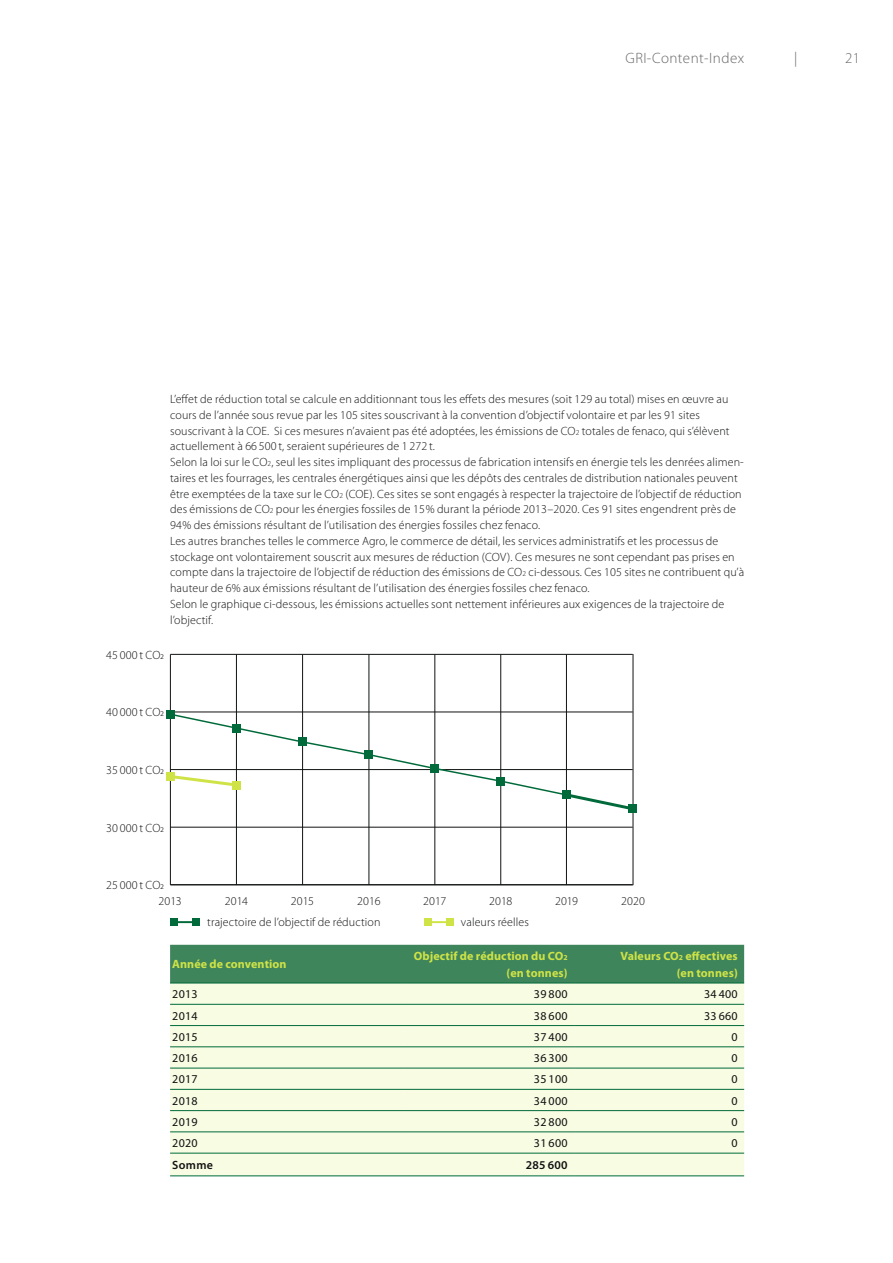
<style>
.page{position:relative;width:893px;height:1263px;background:#fff}
.page>*{position:absolute;margin:0;border:0;box-sizing:border-box;transform-origin:0 0}
.t1{font:300 15px "Myriad Pro";letter-spacing:.03em;color:#676767}
.t2{font:300 12px/15.8px "Myriad Pro";letter-spacing:.01em;color:#111212}
.t3{font:12px "Myriad Pro";letter-spacing:.025em;color:#111212}
.t4{font:700 12px/16.5px "Myriad Pro";letter-spacing:.01em;color:#cfe346;text-align:right}
.t5{font:600 12px "Myriad Pro";letter-spacing:.025em;color:#111212}
.s1{font-size:7.5px}
</style>
<div class="page">
<div style="left:170px;top:945px;width:574px;height:38px;background:#3f855c"></div>
<div style="left:170px;top:984px;width:574px;height:191px;background:#f8fce3"></div>
<hr style="left:170px;top:983px;width:234px;height:1px;background:#006a3a">
<hr style="left:404px;top:983px;width:170px;height:1px;background:#006a3a">
<hr style="left:574px;top:983px;width:170px;height:1px;background:#006a3a">
<hr style="left:170px;top:1004px;width:234px;height:1px;background:#006a3a">
<hr style="left:404px;top:1004px;width:170px;height:1px;background:#006a3a">
<hr style="left:574px;top:1004px;width:170px;height:1px;background:#006a3a">
<hr style="left:170px;top:1025px;width:234px;height:1px;background:#006a3a">
<hr style="left:404px;top:1025px;width:170px;height:1px;background:#006a3a">
<hr style="left:574px;top:1025px;width:170px;height:1px;background:#006a3a">
<hr style="left:170px;top:1046px;width:234px;height:1px;background:#006a3a">
<hr style="left:404px;top:1046px;width:170px;height:1px;background:#006a3a">
<hr style="left:574px;top:1046px;width:170px;height:1px;background:#006a3a">
<hr style="left:170px;top:1068px;width:234px;height:1px;background:#006a3a">
<hr style="left:404px;top:1068px;width:170px;height:1px;background:#006a3a">
<hr style="left:574px;top:1068px;width:170px;height:1px;background:#006a3a">
<hr style="left:170px;top:1089px;width:234px;height:1px;background:#006a3a">
<hr style="left:404px;top:1089px;width:170px;height:1px;background:#006a3a">
<hr style="left:574px;top:1089px;width:170px;height:1px;background:#006a3a">
<hr style="left:170px;top:1110px;width:234px;height:1px;background:#006a3a">
<hr style="left:404px;top:1110px;width:170px;height:1px;background:#006a3a">
<hr style="left:574px;top:1110px;width:170px;height:1px;background:#006a3a">
<hr style="left:170px;top:1131px;width:234px;height:1px;background:#006a3a">
<hr style="left:404px;top:1131px;width:170px;height:1px;background:#006a3a">
<hr style="left:574px;top:1131px;width:170px;height:1px;background:#006a3a">
<hr style="left:170px;top:1153px;width:234px;height:1px;background:#006a3a">
<hr style="left:404px;top:1153px;width:170px;height:1px;background:#006a3a">
<hr style="left:574px;top:1153px;width:170px;height:1px;background:#006a3a">
<hr style="left:170px;top:1175px;width:234px;height:1px;background:#006a3a">
<hr style="left:404px;top:1175px;width:170px;height:1px;background:#006a3a">
<hr style="left:574px;top:1175px;width:170px;height:1px;background:#006a3a">
<hr style="left:302px;top:654px;width:1px;height:231px;background:#111212">
<hr style="left:236px;top:654px;width:1px;height:231px;background:#111212">
<hr style="left:369px;top:654px;width:1px;height:231px;background:#111212">
<hr style="left:434px;top:654px;width:1px;height:231px;background:#111212">
<hr style="left:500px;top:654px;width:1px;height:231px;background:#111212">
<hr style="left:633px;top:654px;width:1px;height:231px;background:#111212">
<hr style="left:566px;top:654px;width:1px;height:231px;background:#111212">
<hr style="left:170px;top:654px;width:1px;height:231px;background:#111212">
<hr style="left:170px;top:884px;width:463px;height:1px;background:#111212">
<hr style="left:170px;top:827px;width:463px;height:1px;background:#111212">
<hr style="left:170px;top:654px;width:463px;height:1px;background:#111212">
<svg style="left:169px;top:712px;width:465px;height:100px"></svg>
<div style="left:166px;top:710px;width:9px;height:9px;background:#006a3a"></div>
<div style="left:232px;top:724px;width:9px;height:8px;background:#006a3a"></div>
<div style="left:298px;top:737px;width:9px;height:9px;background:#006a3a"></div>
<div style="left:364px;top:750px;width:9px;height:9px;background:#006a3a"></div>
<div style="left:430px;top:764px;width:9px;height:9px;background:#006a3a"></div>
<div style="left:496px;top:777px;width:9px;height:8px;background:#006a3a"></div>
<div style="left:562px;top:790px;width:9px;height:9px;background:#006a3a"></div>
<div style="left:628px;top:804px;width:9px;height:9px;background:#006a3a"></div>
<div style="left:166px;top:772px;width:9px;height:9px;background:#cfe346"></div>
<div style="left:232px;top:780px;width:9px;height:9px;background:#cfe346"></div>
<hr style="left:174px;top:921px;width:22px;height:2px;background:#006a3a">
<div style="left:170px;top:918px;width:8px;height:8px;background:#006a3a"></div>
<div style="left:192px;top:918px;width:8px;height:8px;background:#006a3a"></div>
<hr style="left:428px;top:921px;width:22px;height:2px;background:#cfe346">
<div style="left:424px;top:918px;width:8px;height:8px;background:#cfe346"></div>
<div style="left:446px;top:918px;width:8px;height:8px;background:#cfe346"></div>
<p class="t1" style="left:625px;top:50px;width:120px">GRI-Content-Index</p>
<p class="t1" style="left:794px;top:50px;width:5px">|</p>
<p class="t1" style="left:845px;top:50px;width:17px">21</p>
<p class="t2" style="left:170px;top:391px;width:576px">L’effet de réduction total se calcule en additionnant tous les effets des mesures (soit 129 au total) mises en œuvre au cours de l’année sous revue par les 105 sites souscrivant à la convention d’objectif volontaire et par les 91 sites souscrivant à la COE. Si ces mesures n’avaient pas été adoptées, les émissions de CO<span class="s1">2</span> totales de fenaco, qui s’élèvent actuellement à 66 500 t, seraient supérieures de 1 272 t.<br>Selon la loi sur le CO<span class="s1">2</span>, seul les sites impliquant des processus de fabrication intensifs en énergie tels les denrées alimen&shy;taires et les fourrages, les centrales énergétiques ainsi que les dépôts des centrales de distribution nationales peuvent être exemptées de la taxe sur le CO<span class="s1">2</span> (COE). Ces sites se sont engagés à respecter la trajectoire de l’objectif de réduction des émissions de CO<span class="s1">2</span> pour les énergies fossiles de 15% durant la période 2013–2020. Ces 91 sites engendrent près de 94% des émissions résultant de l’utilisation des énergies fossiles chez fenaco.<br>Les autres branches telles le commerce Agro, le commerce de détail, les services administratifs et les processus de stockage ont volontairement souscrit aux mesures de réduction (COV). Ces mesures ne sont cependant pas prises en compte dans la trajectoire de l’objectif de réduction des émissions de CO<span class="s1">2</span> ci-dessous. Ces 105 sites ne contribuent qu’à hauteur de 6% aux émissions résultant de l’utilisation des énergies fossiles chez fenaco.<br>Selon le graphique ci-dessous, les émissions actuelles sont nettement inférieures aux exigences de la trajectoire de l’objectif.</p>
<p class="t2" style="left:106px;top:647px;width:59px">45 000 t CO2</p>
<p class="t2" style="left:106px;top:705px;width:59px">40 000 t CO2</p>
<p class="t2" style="left:106px;top:762px;width:59px">35 000 t CO2</p>
<p class="t2" style="left:106px;top:820px;width:59px">30 000 t CO2</p>
<p class="t2" style="left:106px;top:878px;width:59px">25 000 t CO2</p>
<p class="t2" style="left:158px;top:893px;width:25px">2013</p>
<p class="t2" style="left:225px;top:893px;width:25px">2014</p>
<p class="t2" style="left:291px;top:893px;width:25px">2015</p>
<p class="t2" style="left:357px;top:893px;width:25px">2016</p>
<p class="t2" style="left:423px;top:893px;width:25px">2017</p>
<p class="t2" style="left:489px;top:893px;width:25px">2018</p>
<p class="t2" style="left:555px;top:893px;width:24px">2019</p>
<p class="t2" style="left:621px;top:893px;width:25px">2020</p>
<p class="t2" style="left:207px;top:915px;width:175px">trajectoire de l’objectif de réduction</p>
<p class="t2" style="left:461px;top:915px;width:69px">valeurs réelles</p>
<p class="t4" style="left:172px;top:956px;width:116px">Année de convention</p>
<p class="t4" style="left:414px;top:948px;width:155px">Objectif de réduction du CO<span class="s1">2 </span>(en tonnes)</p>
<p class="t4" style="left:620px;top:948px;width:119px">Valeurs CO<span class="s1">2</span> effectives (en tonnes)</p>
<p class="t3" style="left:172px;top:988px;width:27px">2013</p>
<p class="t3" style="left:534px;top:988px;width:35px">39 800</p>
<p class="t3" style="left:704px;top:988px;width:35px">34 400</p>
<p class="t3" style="left:172px;top:1009px;width:27px">2014</p>
<p class="t3" style="left:534px;top:1009px;width:35px">38 600</p>
<p class="t3" style="left:704px;top:1009px;width:35px">33 660</p>
<p class="t3" style="left:172px;top:1030px;width:27px">2015</p>
<p class="t3" style="left:534px;top:1030px;width:35px">37 400</p>
<p class="t3" style="left:732px;top:1030px;width:8px">0</p>
<p class="t3" style="left:172px;top:1052px;width:27px">2016</p>
<p class="t3" style="left:534px;top:1052px;width:35px">36 300</p>
<p class="t3" style="left:732px;top:1052px;width:8px">0</p>
<p class="t3" style="left:172px;top:1073px;width:27px">2017</p>
<p class="t3" style="left:534px;top:1073px;width:35px">35 100</p>
<p class="t3" style="left:732px;top:1073px;width:8px">0</p>
<p class="t3" style="left:172px;top:1094px;width:27px">2018</p>
<p class="t3" style="left:534px;top:1094px;width:35px">34 000</p>
<p class="t3" style="left:732px;top:1094px;width:8px">0</p>
<p class="t3" style="left:172px;top:1115px;width:27px">2019</p>
<p class="t3" style="left:534px;top:1115px;width:35px">32 800</p>
<p class="t3" style="left:732px;top:1115px;width:8px">0</p>
<p class="t3" style="left:172px;top:1137px;width:27px">2020</p>
<p class="t3" style="left:534px;top:1137px;width:35px">31 600</p>
<p class="t3" style="left:732px;top:1137px;width:8px">0</p>
<p class="t5" style="left:172px;top:1158px;width:42px">Somme</p>
<p class="t5" style="left:526px;top:1158px;width:43px">285 600</p>
</div>
